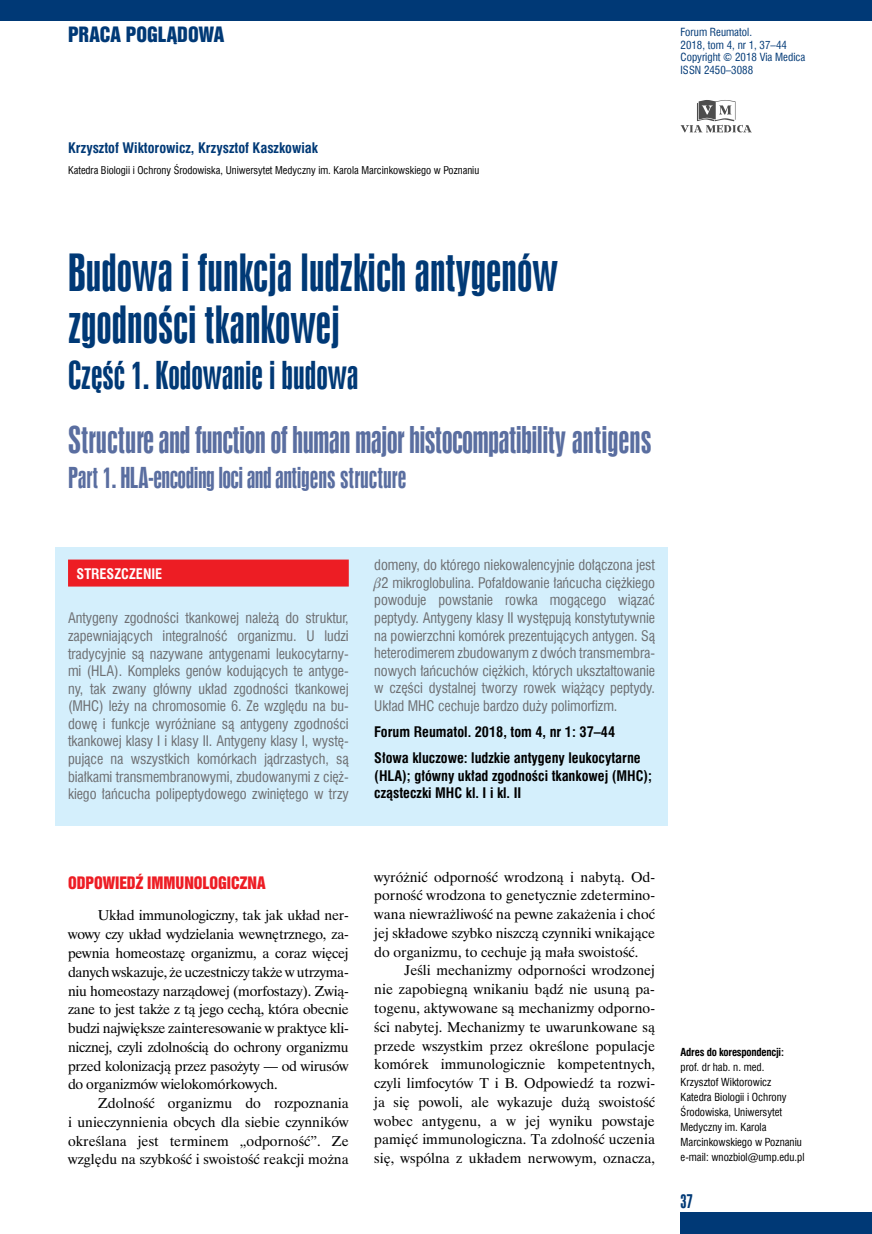
<style>
.page{position:relative;width:872px;height:1234px;background:#fff}
.page>*{position:absolute;margin:0;border:0;box-sizing:border-box;transform-origin:0 0}
.t1{font:48px/52.5px "Swis 924 EU";color:#003976}
.t2{font:36px "Swis 924 EU";color:#003976}
.t3{font:34.5px "Swis 924 EU";letter-spacing:-.02em;color:#5a6ea0}
.t4{font:27px "Swis 924 EU";letter-spacing:-.02em;color:#5a6ea0}
.t5{font:19.35px "Swis 921 EU";color:#003976}
.t6{font:18px "Swis 924 EU";color:#003976}
.t7{font:15.75px "Swis 921 EU";color:#ed1d24}
.t8{font:14.25px/18.8px "Time Ibis EE";color:#000;text-align:justify}
.t9{font:14.25px/17.5px "Swis 721 Cn EU";letter-spacing:-.005em;color:#6d6e71;text-align:justify}
.t10{font:700 14.25px/26.1px "Swis 721 Cn EU";color:#000}
.t11{font:700 14.25px "Swis 721 Cn EU";color:#003976}
.t12{font:700 14.25px "Swis 721 Cn EU";color:#fff}
.t13{font:10.95px/12.6px "Swis 721 Cn EU";color:#003976}
.t14{font:10.8px/15px "Swis 721 Cn EU";color:#000}
.t15{font:700 10.8px "Swis 721 Cn EU";letter-spacing:-.02em;color:#000}
.t16{font:10.5px "Swis 721 Cn EU";color:#000}
</style>
<div class="page">
<div style="left:680px;top:1212px;width:192px;height:21px;background:#003976"></div>
<div style="left:0;top:0;width:872px;height:21px;background:#003976"></div>
<svg style="left:680px;top:100px;width:71px;height:33px"></svg>
<div style="left:55px;top:546px;width:613px;height:279px;background:#d4effc"></div>
<div style="left:68px;top:559px;width:281px;height:27px;background:#ed1d24"></div>
<h3 class="t5" style="left:68px;top:22px;width:158px">PRACA POGLĄDOWA</h3>
<p class="t13" style="left:680px;top:26px;width:126px">Forum Reumatol.<br>2018, tom 4, nr 1, 37–44<br>Copyright © 2018 Via Medica<br>ISSN 2450–3088</p>
<p class="t11" style="left:68px;top:140px;width:251px">Krzysztof Wiktorowicz, Krzysztof Kaszkowiak</p>
<p class="t16" style="left:68px;top:164px;width:413px">Katedra Biologii i Ochrony Środowiska, Uniwersytet Medyczny im. Karola Marcinkowskiego w Poznaniu</p>
<h1 class="t1" style="left:68px;top:246px;width:491px">Budowa i funkcja ludzkich antygenów zgodności tkankowej</h1>
<h2 class="t2" style="left:68px;top:353px;width:292px">Część 1. Kodowanie i budowa</h2>
<h3 class="t3" style="left:68px;top:419px;width:585px">Structure and function of human major histocompatibility antigens</h3>
<h3 class="t4" style="left:68px;top:461px;width:340px">Part 1. HLA-encoding loci and antigens structure</h3>
<p class="t12" style="left:77px;top:565px;width:87px">STRESZCZENIE</p>
<p class="t9" style="left:68px;top:609px;width:282px">Antygeny zgodności tkankowej należą do struktur, zapewniających integralność organizmu. U ludzi tradycyjnie są nazywane antygenami leukocytarny&shy;mi (HLA). Kompleks genów kodujących te antyge&shy;ny, tak zwany główny układ zgodności tkankowej (MHC) leży na chromosomie 6. Ze względu na bu&shy;dowę i funkcje wyróżniane są antygeny zgodności tkankowej klasy I i klasy II. Antygeny klasy I, wystę&shy;pujące na wszystkich komórkach jądrzastych, są białkami transmembranowymi, zbudowanymi z cięż&shy;kiego łańcucha polipeptydowego zwiniętego w trzy</p>
<p class="t9" style="left:374px;top:556px;width:282px">domeny, do którego niekowalencyjnie dołączona jest</p>
<p class="t9" style="left:381px;top:573px;width:275px">2 mikroglobulina. Pofałdowanie łańcucha ciężkiego</p>
<p class="t9" style="left:374px;top:591px;width:282px">powoduje powstanie rowka mogącego wiązać</p>
<p class="t9" style="left:374px;top:609px;width:282px">peptydy. Antygeny klasy II występują konstytutywnie</p>
<p class="t9" style="left:374px;top:626px;width:282px">na powierzchni komórek prezentujących antygen. Są</p>
<p class="t9" style="left:374px;top:644px;width:282px">heterodimerem zbudowanym z dwóch transmembra-</p>
<p class="t9" style="left:374px;top:661px;width:282px">nowych łańcuchów ciężkich, których ukształtowanie</p>
<p class="t9" style="left:374px;top:679px;width:282px">w części dystalnej tworzy rowek wiążący peptydy.</p>
<p class="t9" style="left:374px;top:696px;width:245px">Układ MHC cechuje bardzo duży polimorfizm.</p>
<p class="t10" style="left:374px;top:719px;width:268px">Forum Reumatol. 2018, tom 4, nr 1: 37–44<br>Słowa kluczowe: ludzkie antygeny leukocytarne</p>
<p class="t10" style="left:374px;top:767px;width:279px;line-height:17.5px">(HLA); główny układ zgodności tkankowej (MHC); cząsteczki MHC kl. I i kl. II</p>
<p class="t7" style="left:68px;top:872px;width:199px">ODPOWIEDŹ IMMUNOLOGICZNA</p>
<p class="t8" style="left:68px;top:905px;width:282px;text-indent:30px">Układ immunologiczny, tak jak układ ner&shy;wowy czy układ wydzielania wewnętrznego, za&shy;pewnia homeostazę organizmu, a coraz więcej danych wskazuje, że uczestniczy także w utrzyma&shy;niu homeostazy narządowej (morfostazy). Zwią&shy;zane to jest także z tą jego cechą, która obecnie budzi największe zainteresowanie w praktyce kli&shy;nicznej, czyli zdolnością do ochrony organizmu przed kolonizacją przez pasożyty — od wirusów do organizmów wielokomórkowych.</p>
<p class="t8" style="left:68px;top:1093px;width:282px;text-indent:30px">Zdolność organizmu do rozpoznania i unieczynnienia obcych dla siebie czynników określana jest terminem „odporność”. Ze względu na szybkość i swoistość reakcji można</p>
<p class="t8" style="left:374px;top:867px;width:282px">wyróżnić odporność wrodzoną i nabytą. Od&shy;porność wrodzona to genetycznie zdetermino&shy;wana niewrażliwość na pewne zakażenia i choć jej składowe szybko niszczą czynniki wnikające do organizmu, to cechuje ją mała swoistość.</p>
<p class="t8" style="left:374px;top:960px;width:282px;text-indent:30px">Jeśli mechanizmy odporności wrodzonej nie zapobiegną wnikaniu bądź nie usuną pa&shy;togenu, aktywowane są mechanizmy odporno&shy;ści nabytej. Mechanizmy te uwarunkowane są przede wszystkim przez określone populacje komórek immunologicznie kompetentnych, czyli limfocytów T i B. Odpowiedź ta rozwi&shy;ja się powoli, ale wykazuje dużą swoistość wobec antygenu, a w jej wyniku powstaje pamięć immunologiczna. Ta zdolność uczenia się, wspólna z układem nerwowym, oznacza,</p>
<p class="t15" style="left:680px;top:1044px;width:105px">Adres do korespondencji:</p>
<p class="t14" style="left:680px;top:1058px;width:125px">prof. dr hab. n. med.<br>Krzysztof Wiktorowicz<br>Katedra Biologii i Ochrony<br>Środowiska, Uniwersytet<br>Medyczny im. Karola<br>Marcinkowskiego w Poznaniu e-mail: wnozbiol@ump.edu.pl</p>
<p class="t6" style="left:680px;top:1190px;width:14px">37</p>
</div>
